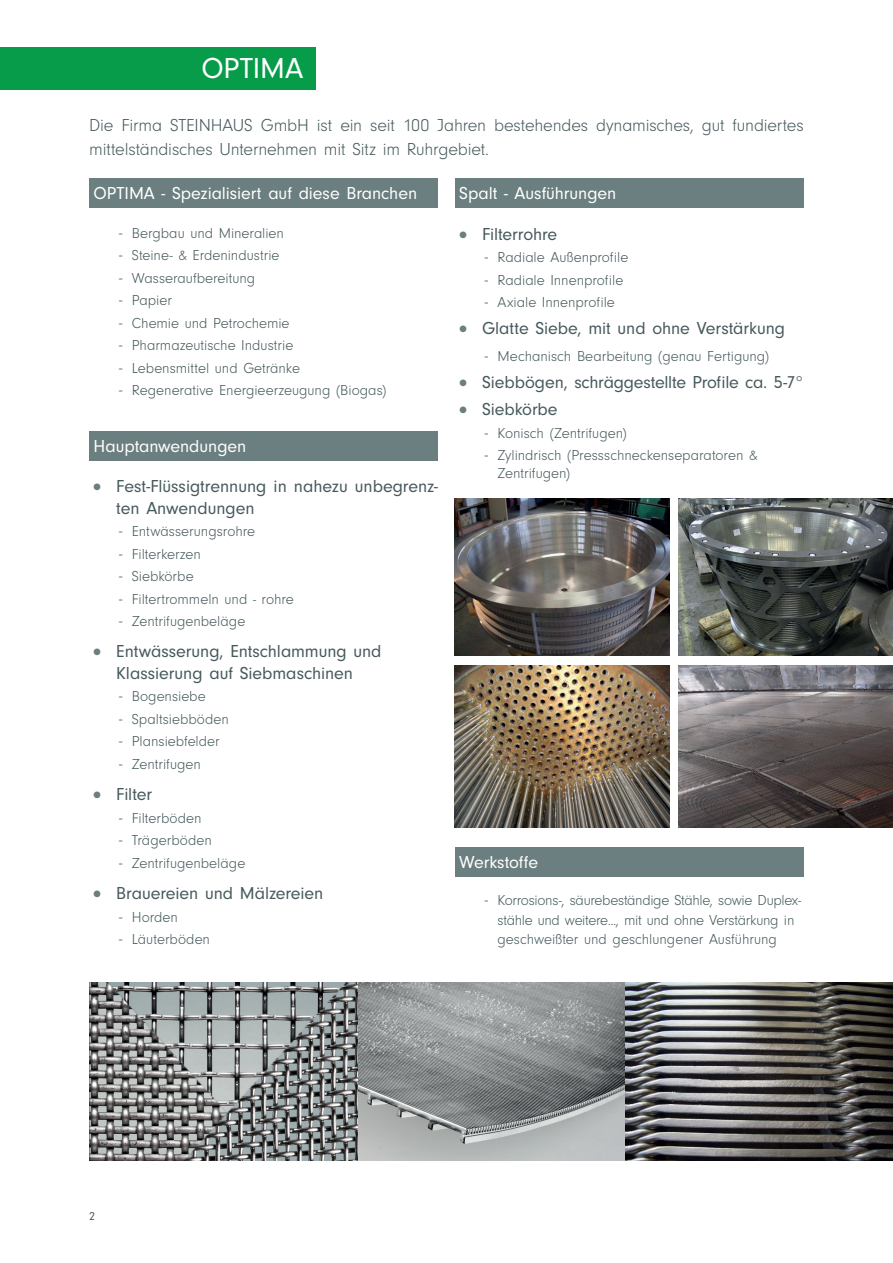
<style>
.page{position:relative;width:893px;height:1263px;background:#fff}
.page>*{position:absolute;margin:0;border:0;box-sizing:border-box;transform-origin:0 0}
.t1{font:30px "Neuzeit Gro";letter-spacing:-.005em;color:#fff}
.t2{font:18px/21.6px "Neuzeit Gro";letter-spacing:-.005em;color:#46595c}
.t3{font:300 18px/24px "Neuzeit Gro";letter-spacing:-.01em;color:#46595c}
.t4{font:18px "Neuzeit Gro";letter-spacing:-.005em;color:#fff}
.t5{font:300 15px/18px "Neuzeit Gro";color:#46595c}
.t6{font:300 15px/19.5px "Neuzeit Gro";letter-spacing:-.02em;color:#46595c}
.t7{font:12px "Neuzeit Gro";color:#46595c}
.s1{font-size:16.5px}
.s2{font-weight:300;font-size:24px;color:#6b7e80}
</style>
<div class="page">
<img style="left:89px;top:982px;width:804px;height:179px">
<img style="left:455px;top:499px;width:214px;height:157px">
<img style="left:455px;top:665px;width:214px;height:162px">
<img style="left:678px;top:499px;width:215px;height:157px">
<img style="left:678px;top:665px;width:215px;height:162px">
<div style="left:89px;top:431px;width:349px;height:30px;background:#6b7e80"></div>
<div style="left:455px;top:179px;width:349px;height:29px;background:#6b7e80"></div>
<div style="left:0;top:47px;width:316px;height:42px;background:#069c49"></div>
<div style="left:455px;top:847px;width:349px;height:29px;background:#6b7e80"></div>
<div style="left:89px;top:178px;width:349px;height:30px;background:#6b7e80"></div>
<h1 class="t1" style="left:201px;top:52px;width:103px">OPTIMA</h1>
<p class="t3" style="left:89px;top:114px;width:716px">Die Firma STEINHAUS GmbH ist ein seit 100 Jahren bestehendes dynamisches, gut fundiertes mittelständisches Unternehmen mit Sitz im Ruhrgebiet.</p>
<p class="t4" style="left:94px;top:183px;width:325px">OPTIMA - Spezialisiert auf diese Branchen</p>
<p class="t5" style="left:119px;top:224px;width:166px"><span class="s1">-</span> Bergbau und Mineralien</p>
<p class="t5" style="left:119px;top:247px;width:162px"><span class="s1">-</span> Steine- &amp; Erdenindustrie</p>
<p class="t5" style="left:119px;top:269px;width:138px"><span class="s1">-</span> Wasseraufbereitung</p>
<p class="t5" style="left:119px;top:292px;width:54px"><span class="s1">-</span> Papier</p>
<p class="t5" style="left:119px;top:314px;width:172px"><span class="s1">-</span> Chemie und Petrochemie</p>
<p class="t5" style="left:119px;top:337px;width:176px"><span class="s1">-</span> Pharmazeutische Industrie</p>
<p class="t5" style="left:119px;top:359px;width:182px"><span class="s1">-</span> Lebensmittel und Getränke</p>
<p class="t5" style="left:119px;top:382px;width:269px"><span class="s1">-</span> Regenerative Energieerzeugung (Biogas)</p>
<p class="t4" style="left:94px;top:436px;width:154px">Hauptanwendungen</p>
<p class="t2" style="left:116px;top:476px;width:323px;text-indent:-27px"><span class="s2">•</span> Fest-Flüssigtrennung in nahezu unbegrenz&shy;ten Anwendungen</p>
<p class="t5" style="left:119px;top:523px;width:138px"><span class="s1">-</span> Entwässerungsrohre</p>
<p class="t5" style="left:119px;top:545px;width:83px"><span class="s1">-</span> Filterkerzen</p>
<p class="t5" style="left:119px;top:568px;width:76px"><span class="s1">-</span> Siebkörbe</p>
<p class="t5" style="left:119px;top:590px;width:176px"><span class="s1">-</span> Filtertrommeln und - rohre</p>
<p class="t5" style="left:119px;top:613px;width:128px"><span class="s1">-</span> Zentrifugenbeläge</p>
<p class="t2" style="left:89px;top:640px;width:294px;text-align:center"><span class="s2">•</span> Entwässerung, Entschlammung und<br>Klassierung auf Siebmaschinen</p>
<p class="t5" style="left:119px;top:687px;width:88px"><span class="s1">-</span> Bogensiebe</p>
<p class="t5" style="left:119px;top:710px;width:111px"><span class="s1">-</span> Spaltsiebböden</p>
<p class="t5" style="left:119px;top:732px;width:102px"><span class="s1">-</span> Plansiebfelder</p>
<p class="t5" style="left:119px;top:755px;width:83px"><span class="s1">-</span> Zentrifugen</p>
<p class="t2" style="left:89px;top:784px;width:64px"><span class="s2">•</span> Filter</p>
<p class="t5" style="left:119px;top:809px;width:84px"><span class="s1">-</span> Filterböden</p>
<p class="t5" style="left:119px;top:831px;width:94px"><span class="s1">-</span> Trägerböden</p>
<p class="t5" style="left:119px;top:854px;width:128px"><span class="s1">-</span> Zentrifugenbeläge</p>
<p class="t2" style="left:89px;top:883px;width:236px"><span class="s2">•</span> Brauereien und Mälzereien</p>
<p class="t5" style="left:119px;top:908px;width:60px"><span class="s1">-</span> Horden</p>
<p class="t5" style="left:119px;top:930px;width:93px"><span class="s1">-</span> Läuterböden</p>
<p class="t4" style="left:459px;top:184px;width:159px">Spalt - Ausführungen</p>
<p class="t2" style="left:455px;top:223px;width:104px"><span class="s2">•</span> Filterrohre</p>
<p class="t5" style="left:485px;top:249px;width:145px"><span class="s1">-</span> Radiale Außenprofile</p>
<p class="t5" style="left:485px;top:271px;width:140px"><span class="s1">-</span> Radiale Innenprofile</p>
<p class="t5" style="left:485px;top:294px;width:132px"><span class="s1">-</span> Axiale Innenprofile</p>
<p class="t2" style="left:455px;top:318px;width:332px"><span class="s2">•</span> Glatte Siebe, mit und ohne Verstärkung</p>
<p class="t5" style="left:485px;top:348px;width:286px"><span class="s1">-</span> Mechanisch Bearbeitung (genau Fertigung)</p>
<p class="t2" style="left:455px;top:372px;width:350px"><span class="s2">•</span> Siebbögen, schräggestellte Profile ca. 5-7°</p>
<p class="t2" style="left:455px;top:399px;width:104px"><span class="s2">•</span> Siebkörbe</p>
<p class="t5" style="left:485px;top:424px;width:144px"><span class="s1">-</span> Konisch (Zentrifugen)</p>
<p class="t5" style="left:497px;top:447px;width:262px;text-indent:-13px"><span class="s1">-</span> Zylindrisch (Pressschneckenseparatoren &amp;<br>Zentrifugen)</p>
<p class="t4" style="left:459px;top:852px;width:80px">Werkstoffe</p>
<p class="t6" style="left:497px;top:891px;width:305px;text-indent:-13px"><span class="s1">-</span> Korrosions-, säurebeständige Stähle, sowie Duplex&shy;stähle und weitere..., mit und ohne Verstärkung in geschweißter und geschlungener Ausführung</p>
<p class="t7" style="left:89px;top:1210px;width:7px">2</p>
</div>
